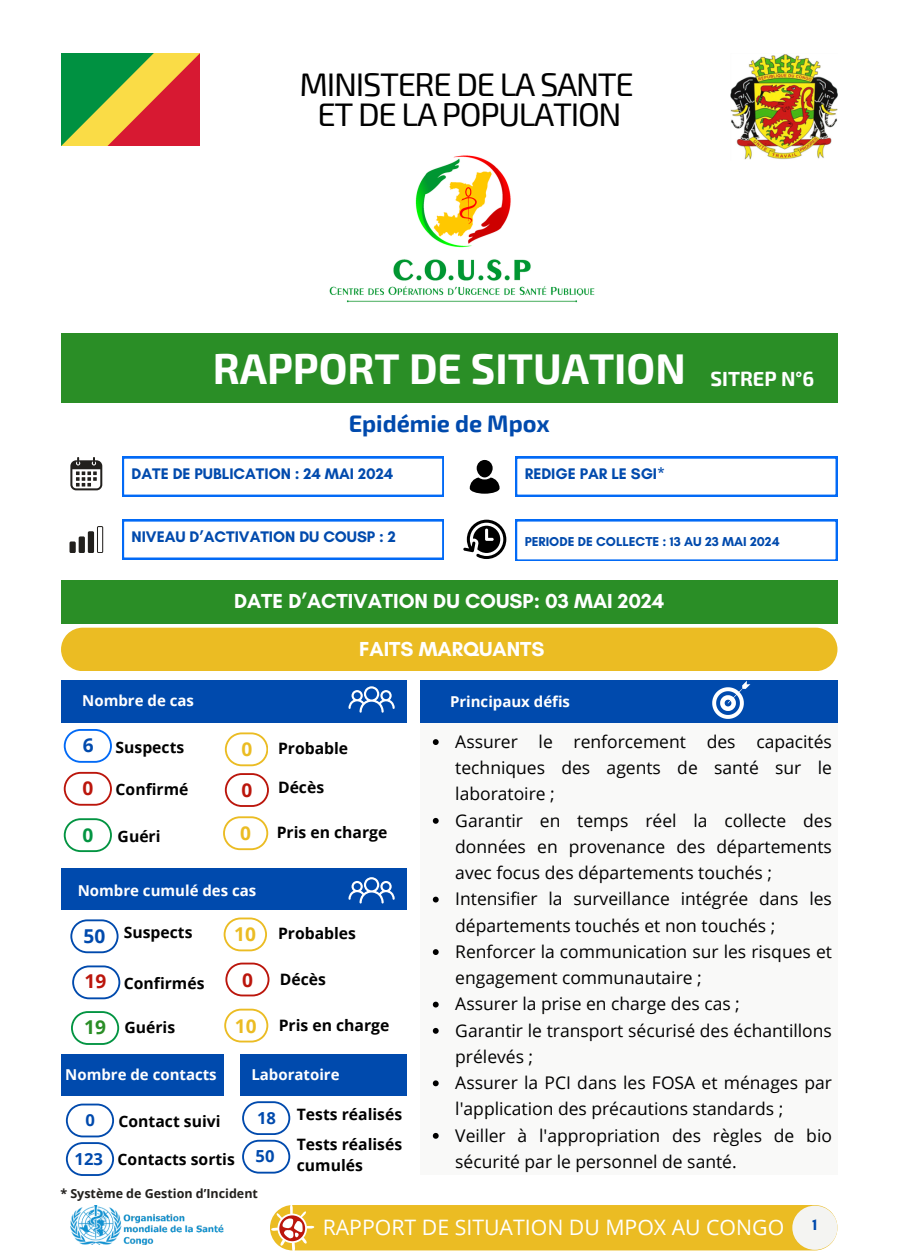
<style>
.page{position:relative;width:900px;height:1260px;background:#fff}
.page>*{position:absolute;margin:0;border:0;box-sizing:border-box;transform-origin:0 0}
.t1{font:700 42px "Exo 2";color:#fff}
.t2{font:32.75px/30px "Exo 2";letter-spacing:-.04em;color:#000;text-align:center}
.t3{font:700 23.5px "Exo 2";color:#004aad}
.t4{font:21.25px "Open Sans";color:#fff}
.t5{font:700 20.75px "Glacial Indifference";color:#fff}
.t6{font:700 20px "Exo 2";color:#fff}
.t7{font:700 19px "Open Sans";color:#ebbc23}
.t8{font:700 19px "Open Sans";color:#bb160c}
.t9{font:700 19px "Open Sans";color:#004aad}
.t10{font:700 19px "Open Sans";color:#2a8e26}
.t11{font:700 19px "Open Sans";color:#039442}
.t12{font:17.5px/26.2px "Open Sans";color:#000}
.t13{font:700 16.5px "Open Sans";color:#004aad}
.t14{font:700 15.75px/21px "Open Sans";color:#000}
.t15{font:700 15.75px "Glacial Indifference";color:#004aad}
.t16{font:700 15px "Open Sans";color:#fff}
.t17{font:700 13.25px "Glacial Indifference";color:#004aad}
.t18{font:700 12.5px "Open Sans";color:#22201d}
</style>
<div class="page">
<img style="left:731px;top:54px;width:107px;height:106px">
<div style="left:61px;top:333px;width:776px;height:69px;background:#2a8e26"></div>
<svg style="left:122px;top:457px;width:322px;height:39px"></svg>
<svg style="left:515px;top:457px;width:322px;height:39px"></svg>
<svg style="left:122px;top:520px;width:322px;height:39px"></svg>
<svg style="left:515px;top:520px;width:322px;height:41px"></svg>
<div style="left:61px;top:580px;width:776px;height:44px;background:#2a8e26"></div>
<svg style="left:70px;top:457px;width:32px;height:33px"></svg>
<div style="left:61px;top:628px;width:776px;height:43px;background:#ebbc23"></div>
<div style="left:61px;top:681px;width:346px;height:42px;background:#004aad"></div>
<svg style="left:349px;top:686px;width:46px;height:27px"></svg>
<svg style="left:64px;top:729px;width:48px;height:34px"></svg>
<svg style="left:225px;top:732px;width:43px;height:34px"></svg>
<svg style="left:64px;top:772px;width:48px;height:34px"></svg>
<div style="left:61px;top:869px;width:346px;height:41px;background:#004aad"></div>
<div style="left:420px;top:681px;width:417px;height:42px;background:#004aad"></div>
<svg style="left:712px;top:681px;width:38px;height:38px"></svg>
<div style="left:88px;top:531px;width:6px;height:21px;background:#22201d;border-radius:2px"></div>
<div style="left:79px;top:536px;width:6px;height:16px;background:#22201d;border-radius:2px"></div>
<div style="left:70px;top:541px;width:6px;height:11px;background:#22201d;border-radius:2px"></div>
<div style="left:477px;top:460px;width:16px;height:17px;background:#000;border-radius:50%"></div>
<svg style="left:470px;top:478px;width:30px;height:16px"></svg>
<svg style="left:225px;top:773px;width:44px;height:34px"></svg>
<svg style="left:64px;top:818px;width:48px;height:34px"></svg>
<svg style="left:349px;top:877px;width:46px;height:26px"></svg>
<svg style="left:70px;top:919px;width:49px;height:34px"></svg>
<svg style="left:224px;top:918px;width:43px;height:33px"></svg>
<svg style="left:72px;top:965px;width:48px;height:34px"></svg>
<svg style="left:225px;top:963px;width:44px;height:33px"></svg>
<svg style="left:71px;top:1011px;width:48px;height:34px"></svg>
<img style="left:61px;top:54px;width:139px;height:92px">
<img style="left:329px;top:155px;width:266px;height:148px">
<div style="left:420px;top:723px;width:417px;height:451px;background:#f9f9f8"></div>
<img style="left:70px;top:1205px;width:154px;height:40px">
<svg style="left:270px;top:1205px;width:567px;height:46px;background:#ebc039"></svg>
<svg style="left:223px;top:816px;width:45px;height:34px"></svg>
<svg style="left:224px;top:1009px;width:44px;height:33px"></svg>
<svg style="left:463px;top:520px;width:43px;height:39px"></svg>
<svg style="left:433px;top:739px;width:6px;height:6px"></svg>
<svg style="left:433px;top:818px;width:6px;height:6px"></svg>
<svg style="left:433px;top:897px;width:6px;height:6px"></svg>
<svg style="left:433px;top:949px;width:6px;height:6px"></svg>
<svg style="left:433px;top:1002px;width:6px;height:6px"></svg>
<svg style="left:433px;top:1028px;width:6px;height:6px"></svg>
<svg style="left:433px;top:1080px;width:6px;height:6px"></svg>
<svg style="left:433px;top:1133px;width:6px;height:6px"></svg>
<div style="left:61px;top:1054px;width:162px;height:41px;background:#004aad"></div>
<div style="left:240px;top:1054px;width:167px;height:41px;background:#004aad"></div>
<svg style="left:66px;top:1104px;width:48px;height:72px"></svg>
<svg style="left:242px;top:1101px;width:48px;height:73px"></svg>
<h5 class="t2" style="left:300px;top:68px;width:336px">MINISTERE DE LA SANTE<br>ET DE LA POPULATION</h5>
<h2 class="t1" style="left:213px;top:342px;width:475px">RAPPORT DE SITUATION</h2>
<p class="t3" style="left:349px;top:408px;width:203px">Epidémie de Mpox</p>
<p class="t15" style="left:132px;top:464px;width:263px">DATE DE PUBLICATION : 24 MAI 2024</p>
<h1 class="t15" style="left:525px;top:464px;width:142px">REDIGE PAR LE SGI*</h1>
<p class="t6" style="left:711px;top:366px;width:105px">SITREP N°6</p>
<h5 class="t15" style="left:132px;top:527px;width:266px">NIVEAU D’ACTIVATION DU COUSP : 2</h5>
<h4 class="t17" style="left:525px;top:533px;width:256px">PERIODE DE COLLECTE : 13 AU 23 MAI 2024</h4>
<p class="t5" style="left:234px;top:588px;width:432px">DATE D’ACTIVATION DU COUSP: 03 MAI 2024</p>
<p class="t5" style="left:359px;top:636px;width:187px">FAITS MARQUANTS</p>
<p class="t16" style="left:82px;top:690px;width:113px">Nombre de cas</p>
<p class="t14" style="left:116px;top:736px;width:70px">Suspects</p>
<p class="t14" style="left:278px;top:737px;width:72px">Probable</p>
<p class="t14" style="left:116px;top:779px;width:74px">Confirmé</p>
<p class="t9" style="left:83px;top:732px;width:12px">6</p>
<p class="t7" style="left:242px;top:736px;width:12px">0</p>
<p class="t8" style="left:82px;top:775px;width:12px">0</p>
<p class="t8" style="left:242px;top:777px;width:12px">0</p>
<p class="t14" style="left:278px;top:777px;width:48px">Décès</p>
<p class="t11" style="left:82px;top:821px;width:12px">0</p>
<p class="t14" style="left:118px;top:826px;width:44px">Guéri</p>
<p class="t7" style="left:240px;top:820px;width:12px">0</p>
<p class="t14" style="left:277px;top:821px;width:112px">Pris en charge</p>
<p class="t16" style="left:78px;top:880px;width:180px">Nombre cumulé des cas</p>
<p class="t14" style="left:124px;top:922px;width:70px">Suspects</p>
<p class="t14" style="left:278px;top:922px;width:79px">Probables</p>
<p class="t14" style="left:124px;top:972px;width:82px">Confirmés</p>
<p class="t9" style="left:84px;top:922px;width:23px">50</p>
<p class="t7" style="left:234px;top:921px;width:23px">10</p>
<p class="t8" style="left:85px;top:968px;width:23px">19</p>
<p class="t8" style="left:242px;top:966px;width:12px">0</p>
<p class="t14" style="left:280px;top:969px;width:48px">Décès</p>
<p class="t10" style="left:84px;top:1014px;width:23px">19</p>
<p class="t7" style="left:235px;top:1012px;width:23px">10</p>
<p class="t14" style="left:279px;top:1014px;width:112px">Pris en charge</p>
<p class="t14" style="left:124px;top:1017px;width:52px">Guéris</p>
<p class="t16" style="left:65px;top:1064px;width:153px">Nombre de contacts</p>
<h6 class="t16" style="left:251px;top:1064px;width:90px">Laboratoire</h6>
<p class="t13" style="left:86px;top:1108px;width:11px">0</p>
<p class="t14" style="left:119px;top:1110px;width:104px">Contact suivi</p>
<p class="t13" style="left:75px;top:1147px;width:30px">123</p>
<p class="t14" style="left:118px;top:1148px;width:119px">Contacts sortis</p>
<p class="t13" style="left:257px;top:1106px;width:20px">18</p>
<p class="t14" style="left:297px;top:1104px;width:107px">Tests réalisés</p>
<p class="t13" style="left:256px;top:1145px;width:20px">50</p>
<p class="t14" style="left:297px;top:1133px;width:107px">Tests réalisés cumulés</p>
<p class="t18" style="left:60px;top:1185px;width:199px">* Système de Gestion d’Incident</p>
<p class="t16" style="left:450px;top:691px;width:122px">Principaux défis</p>
<p class="t12" style="left:455px;top:728px;width:378px;text-align:justify">Assurer le renforcement des capacités techniques des agents de santé sur le laboratoire ;</p>
<p class="t12" style="left:455px;top:807px;width:378px;text-align:justify">Garantir en temps réel la collecte des données en provenance des départements avec focus des départements touchés ;</p>
<p class="t12" style="left:455px;top:886px;width:378px">Intensifier la surveillance intégrée dans les départements touchés et non touchés ;</p>
<p class="t12" style="left:455px;top:938px;width:378px">Renforcer la communication sur les risques et engagement communautaire ;</p>
<p class="t12" style="left:455px;top:991px;width:286px">Assurer la prise en charge des cas ;</p>
<p class="t12" style="left:455px;top:1017px;width:378px">Garantir le transport sécurisé des échantillons prélevés ;</p>
<p class="t12" style="left:455px;top:1069px;width:378px">Assurer la PCI dans les FOSA et ménages par l'application des précautions standards ;</p>
<p class="t12" style="left:455px;top:1122px;width:378px">Veiller à l'appropriation des règles de bio sécurité par le personnel de santé.</p>
<h5 class="t4" style="left:323px;top:1213px;width:463px">RAPPORT DE SITUATION DU MPOX AU CONGO</h5>
<p class="t15" style="left:813px;top:1215px;width:6px">1</p>
</div>
